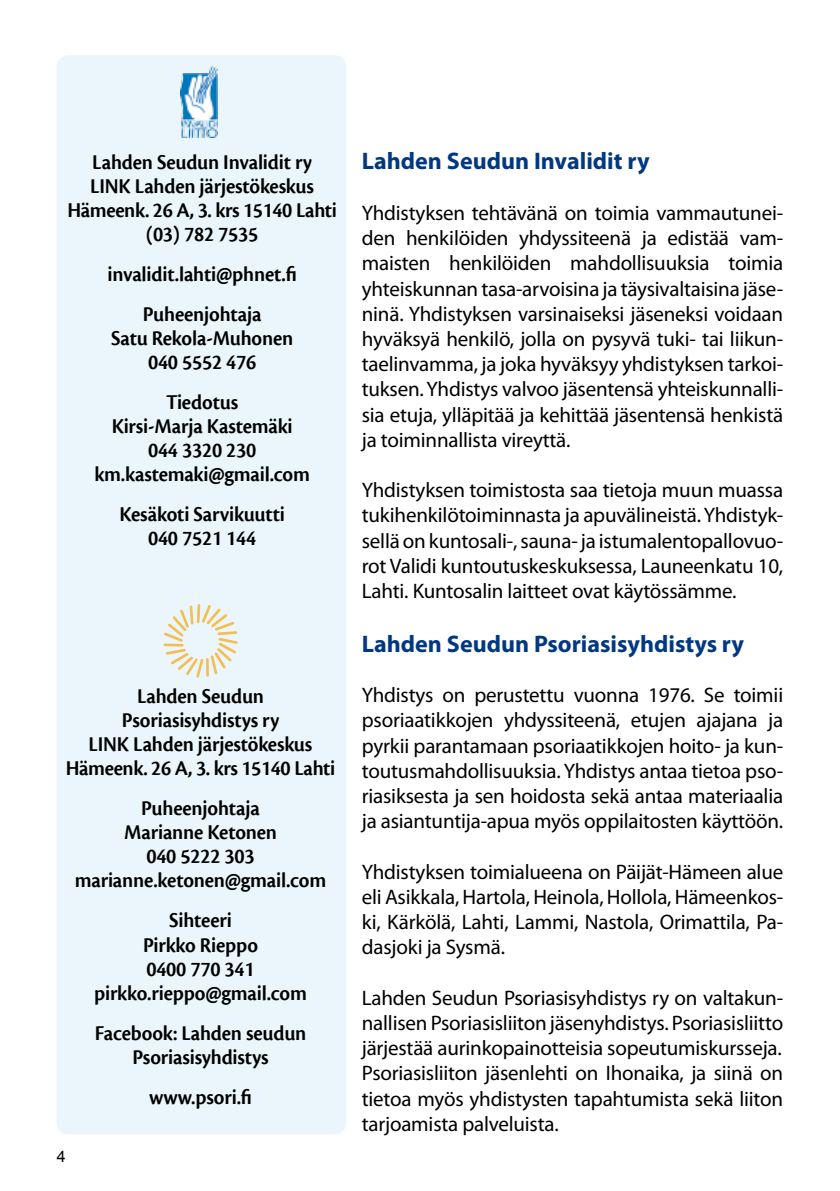
<style>
.page{position:relative;width:840px;height:1191px;background:#fff}
.page>*{position:absolute;margin:0;border:0;box-sizing:border-box;transform-origin:0 0}
.t1{font:700 24px "Myriad Pro";color:#003882}
.t2{font:600 22px/24px "Cronos Pro";letter-spacing:-.01em;color:#000;text-align:center;scale:.95 1}
.t3{font:21px/25.2px "Myriad Pro";letter-spacing:-.01em;color:#000;text-align:justify}
</style>
<div class="page">
<div style="left:57px;top:55px;width:289px;height:1079px;background:#eaf6fb;border-radius:11px"></div>
<svg style="left:163px;top:604px;width:75px;height:74px"></svg>
<img style="left:180px;top:66px;width:37px;height:71px">
<p class="t2" style="left:67px;top:150px;width:285px">Lahden Seudun Invalidit ry<br>LINK Lahden järjestökeskus<br>Hämeenk. 26 A, 3. krs 15140 Lahti (03) 782 7535</p>
<p class="t2" style="left:107px;top:254px;width:201px;line-height:40px">invalidit.lahti@phnet.fi<br>Puheenjohtaja</p>
<p class="t2" style="left:111px;top:326px;width:193px">Satu Rekola-Muhonen<br>040 5552 476</p>
<p class="t2" style="left:94px;top:390px;width:228px">Tiedotus<br>Kirsi-Marja Kastemäki<br>044 3320 230 km.kastemaki@gmail.com</p>
<p class="t2" style="left:119px;top:502px;width:176px">Kesäkoti Sarvikuutti<br>040 7521 144</p>
<p class="t2" style="left:66px;top:685px;width:285px">Lahden Seudun<br>Psoriasisyhdistys ry<br>LINK Lahden järjestökeskus<br>Hämeenk. 26 A, 3. krs 15140 Lahti</p>
<p class="t2" style="left:75px;top:797px;width:266px">Puheenjohtaja<br>Marianne Ketonen<br>040 5222 303 marianne.ketonen@gmail.com</p>
<p class="t2" style="left:94px;top:909px;width:225px">Sihteeri<br>Pirkko Rieppo<br>0400 770 341 pirkko.rieppo@gmail.com</p>
<p class="t2" style="left:95px;top:1021px;width:224px">Facebook: Lahden seudun<br>Psoriasisyhdistys</p>
<p class="t2" style="left:149px;top:1085px;width:110px">www.psori.fi</p>
<p class="t1" style="left:361px;top:146px;width:289px">Lahden Seudun Invalidit ry</p>
<p class="t3" style="left:361px;top:200px;width:422px">Yhdistyksen tehtävänä on toimia vammautunei&shy;den henkilöiden yhdyssiteenä ja edistää vam&shy;maisten henkilöiden mahdollisuuksia toimia yhteiskunnan tasa-arvoisina ja täysivaltaisina jäse&shy;ninä. Yhdistyksen varsinaiseksi jäseneksi voidaan hyväksyä henkilö, jolla on pysyvä tuki- tai liikun&shy;taelinvamma, ja joka hyväksyy yhdistyksen tarkoi&shy;tuksen. Yhdistys valvoo jäsentensä yhteiskunnalli&shy;sia etuja, ylläpitää ja kehittää jäsentensä henkistä ja toiminnallista vireyttä.</p>
<p class="t3" style="left:361px;top:477px;width:422px">Yhdistyksen toimistosta saa tietoja muun muassa tukihenkilötoiminnasta ja apuvälineistä. Yhdistyk&shy;sellä on kuntosali-, sauna- ja istumalentopallovuo&shy;rot Validi kuntoutuskeskuksessa, Launeenkatu 10, Lahti. Kuntosalin laitteet ovat käytössämme.</p>
<p class="t1" style="left:361px;top:628px;width:383px">Lahden Seudun Psoriasisyhdistys ry</p>
<p class="t3" style="left:361px;top:682px;width:422px">Yhdistys on perustettu vuonna 1976. Se toimii psoriaatikkojen yhdyssiteenä, etujen ajajana ja pyrkii parantamaan psoriaatikkojen hoito- ja kun&shy;toutusmahdollisuuksia. Yhdistys antaa tietoa pso&shy;riasiksesta ja sen hoidosta sekä antaa materiaalia ja asiantuntija-apua myös oppilaitosten käyttöön.</p>
<p class="t3" style="left:361px;top:858px;width:422px">Yhdistyksen toimialueena on Päijät-Hämeen alue eli Asikkala, Hartola, Heinola, Hollola, Hämeenkos&shy;ki, Kärkölä, Lahti, Lammi, Nastola, Orimattila, Pa&shy;dasjoki ja Sysmä.</p>
<p class="t3" style="left:361px;top:984px;width:422px">Lahden Seudun Psoriasisyhdistys ry on valtakun&shy;nallisen Psoriasisliiton jäsenyhdistys. Psoriasisliitto järjestää aurinkopainotteisia sopeutumiskursseja.<br>Psoriasisliiton jäsenlehti on Ihonaika, ja siinä on tietoa myös yhdistysten tapahtumista sekä liiton tarjoamista palveluista.</p>
</div>
